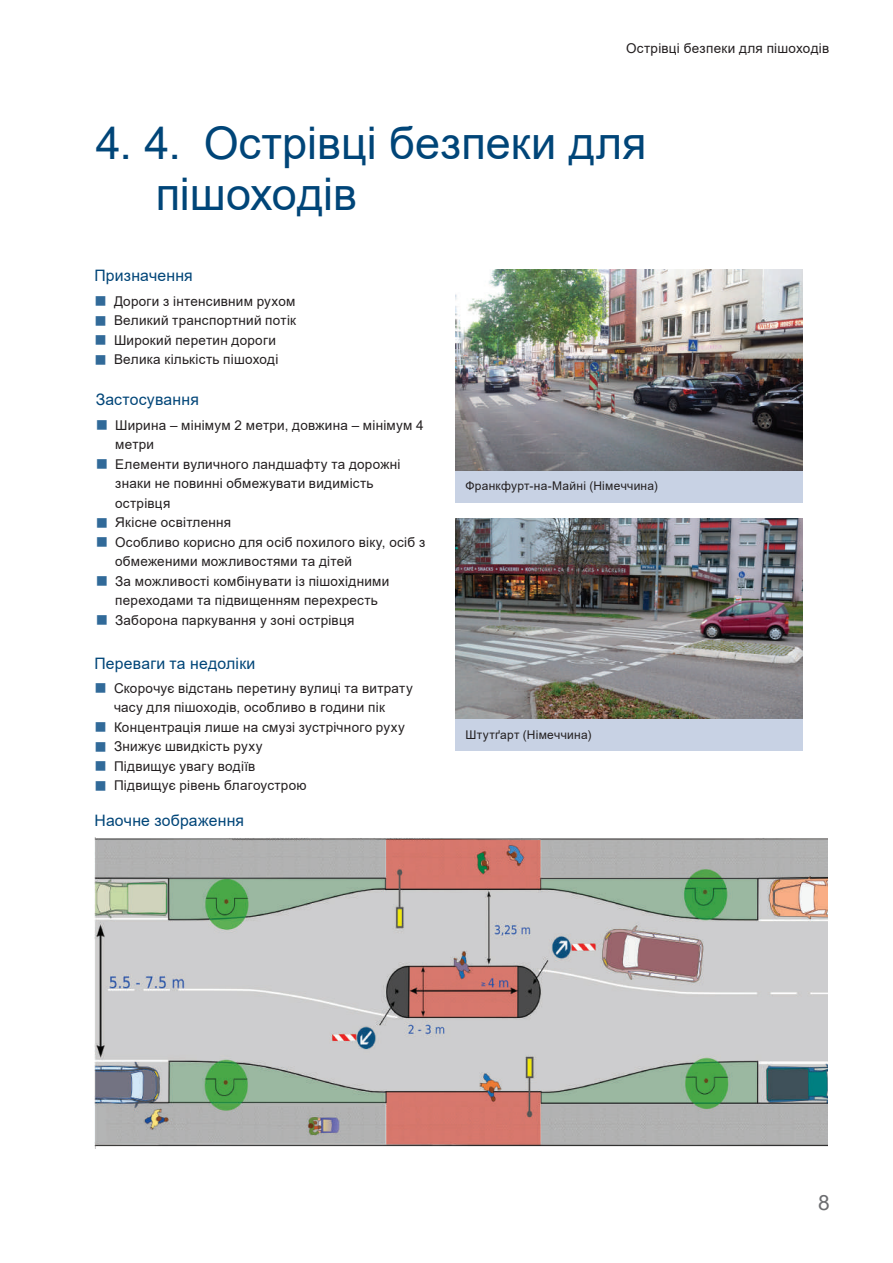
<style>
.page{position:relative;width:893px;height:1263px;background:#fff}
.page>*{position:absolute;margin:0;border:0;box-sizing:border-box;transform-origin:0 0}
.t1{font:45px/51px "Arial";color:#004578}
.t2{font:21px "Arial";color:#6c6d70}
.t3{font:15.75px "Arial";letter-spacing:.01em;color:#004578}
.t4{font:13.5px/19.5px "Arial";letter-spacing:.02em;color:#231f20}
.t5{font:12px "Arial";letter-spacing:.02em;color:#231f20}
</style>
<div class="page">
<img style="left:455px;top:270px;width:347px;height:201px">
<div style="left:455px;top:471px;width:347px;height:31px;background:#c8d2e4"></div>
<img style="left:455px;top:518px;width:347px;height:201px">
<div style="left:455px;top:719px;width:347px;height:31px;background:#c8d2e4"></div>
<img style="left:95px;top:837px;width:732px;height:311px">
<p class="t4" style="left:626px;top:39px;width:204px">Острівці безпеки для пішоходів</p>
<h1 class="t1" style="left:156px;top:117px;width:492px;text-indent:-60px">4. 4. Острівці безпеки для пішоходів</h1>
<p class="t3" style="left:95px;top:265px;width:100px">Призначення</p>
<p class="t4" style="left:114px;top:291px;width:184px">Дороги з інтенсивним рухом<br>Великий транспортний потік<br>Широкий перетин дороги<br>Велика кількість пішоході</p>
<p class="t3" style="left:96px;top:389px;width:105px">Застосування</p>
<p class="t4" style="left:115px;top:415px;width:312px">Ширина – мінімум 2 метри, довжина – мінімум 4 метри<br>Елементи вуличного ландшафту та дорожні знаки не повинні обмежувати видимість острівця<br>Якісне освітлення<br>Особливо корисно для осіб похилого віку, осіб з обмеженими можливостями та дітей<br>За можливості комбінувати із пішохідними переходами та підвищенням перехресть<br>Заборона паркування у зоні острівця</p>
<p class="t3" style="left:95px;top:652px;width:162px">Переваги та недоліки</p>
<p class="t4" style="left:114px;top:678px;width:300px">Скорочує відстань перетину вулиці та витрату часу для пішоходів, особливо в години пік Концентрація лише на смузі зустрічного руху Знижує швидкість руху<br>Підвищує увагу водіїв<br>Підвищує рівень благоустрою</p>
<p class="t3" style="left:95px;top:809px;width:151px">Наочне зображення</p>
<p class="t5" style="left:466px;top:478px;width:194px">Франкфурт-на-Майні (Німеччина)</p>
<p class="t5" style="left:466px;top:726px;width:127px">Штутґарт (Німеччина)</p>
<h2 class="t2" style="left:818px;top:1188px;width:13px">8</h2>
</div>
